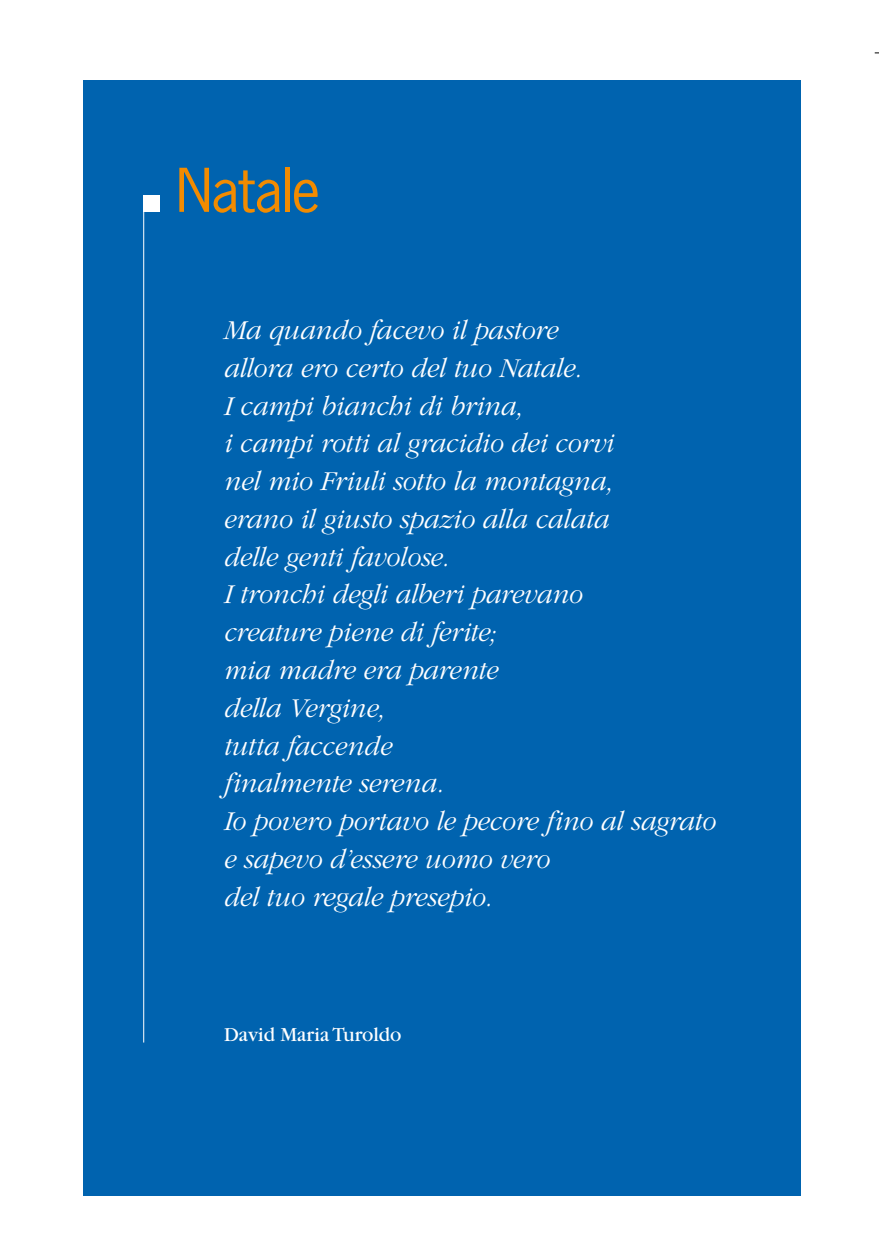
<style>
.page{position:relative;width:879px;height:1248px;background:#fff}
.page>*{position:absolute;margin:0;border:0;box-sizing:border-box;transform-origin:0 0}
.t1{font:56.6px "News Gothic Std";letter-spacing:-.02em;color:#f28b00}
.t2{font:italic 300 28.4px/37.8px "Garamond";letter-spacing:-.005em;color:#fff}
.t3{font:20.8px "Garamond";color:#fff}
</style>
<div class="page">
<div style="left:83px;top:80px;width:718px;height:1115px;background:#0063af"></div>
<div style="left:144px;top:196px;width:16px;height:16px;background:#fff"></div>
<hr style="left:143px;top:196px;width:1px;height:846px;background:#fff">
<h1 class="t1" style="left:176px;top:154px;width:146px">Natale</h1>
<p class="t2" style="left:224px;top:312px;width:493px">Ma quando facevo il pastore<br>allora ero certo del tuo Natale.<br>I campi bianchi di brina,<br>i campi rotti al gracidio dei corvi<br>nel mio Friuli sotto la montagna,<br>erano il giusto spazio alla calata<br>delle genti favolose.<br>I tronchi degli alberi parevano<br>creature piene di ferite;<br>mia madre era parente<br>della Vergine,<br>tutta faccende<br>finalmente serena.<br>Io povero portavo le pecore fino al sagrato e sapevo d’essere uomo vero<br>del tuo regale presepio.</p>
<p class="t3" style="left:224px;top:1023px;width:179px">David Maria Turoldo</p>
</div>
